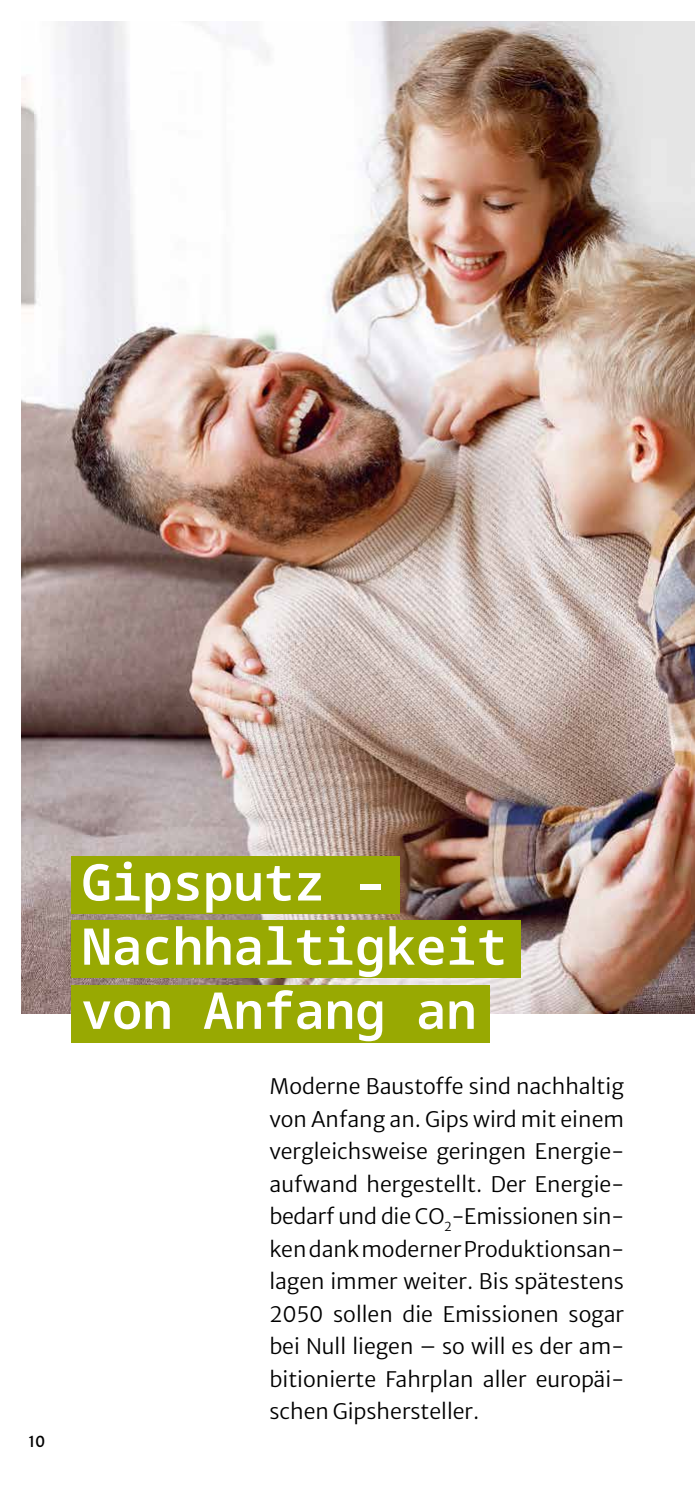
<style>
.page{position:relative;width:695px;height:1489px;background:#fff}
.page>*{position:absolute;margin:0;border:0;box-sizing:border-box;transform-origin:0 0}
.t1{font:50.5px/64.2px "Noto Sans Mono";color:#fff}
.t2{font:21.25px/32.5px "Merriweather Sans";color:#000;text-align:justify}
.t3{font:15px "Merriweather Sans";color:#000}
</style>
<div class="page">
<img style="left:21px;top:21px;width:673px;height:992px">
<div style="left:71px;top:855px;width:328px;height:58px;background:#98a902"></div>
<div style="left:71px;top:920px;width:449px;height:57px;background:#98a902"></div>
<div style="left:71px;top:984px;width:418px;height:58px;background:#98a902"></div>
<p class="t3" style="left:28px;top:1428px;width:18px">10</p>
<h1 class="t1" style="left:81px;top:847px;width:427px">Gipsputz –<br>Nachhaltigkeit von Anfang an</h1>
<p class="t2" style="left:269px;top:1067px;width:356px">Moderne Baustoffe sind nachhaltig von Anfang an. Gips wird mit einem vergleichsweise geringen Energie&shy;aufwand hergestellt. Der Energie&shy;bedarf und die CO<sub>2</sub>-Emissionen sin&shy;ken dank moderner Produktionsan&shy;lagen immer weiter. Bis spätestens 2050 sollen die Emissionen sogar bei Null liegen – so will es der am&shy;bitionierte Fahrplan aller europäi&shy;schen Gipshersteller.</p>
</div>
